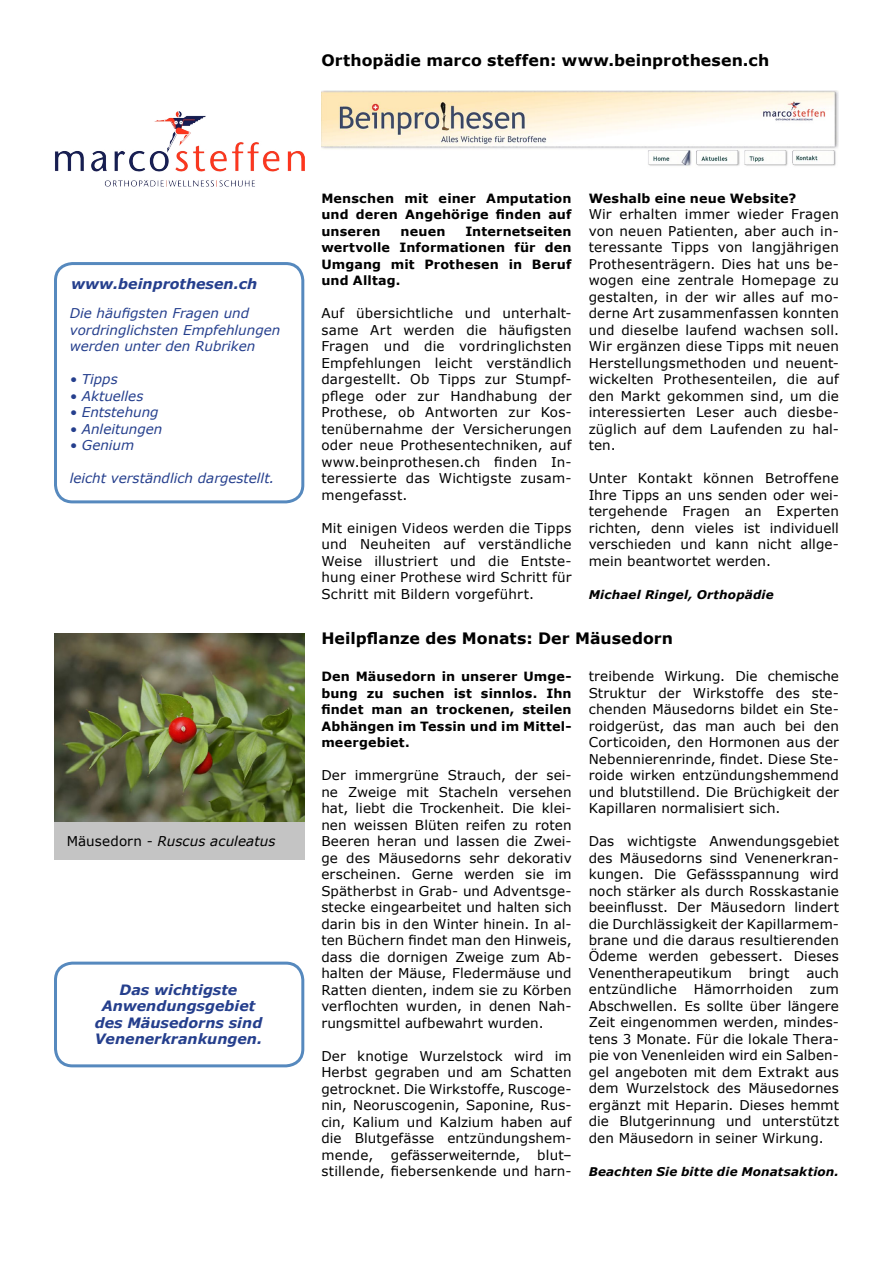
<style>
.page{position:relative;width:893px;height:1263px;background:#fff}
.page>*{position:absolute;margin:0;border:0;box-sizing:border-box;transform-origin:0 0}
.t1{font:700 15.75px "Verdana";letter-spacing:.005em;color:#000}
.t2{font:italic 700 14.25px/16.5px "Verdana";color:#253f8d;text-align:center}
.t3{font:13.5px/16.5px "Verdana";letter-spacing:.01em;color:#000;text-align:justify}
.t4{font:italic 13.5px/16.5px "Verdana";color:#253f8d}
.t5{font:italic 13.5px "Verdana";letter-spacing:.005em;color:#000}
.t6{font:700 12.75px/16.5px "Verdana";letter-spacing:.01em;color:#000;text-align:justify}
.t7{font:italic 700 12px "Verdana";letter-spacing:.01em;color:#000}
.s1{font-style:normal}
</style>
<div class="page">
<div style="left:54px;top:262px;width:250px;height:241px;border:3px solid #5689be;border-radius:17px"></div>
<div style="left:54px;top:962px;width:250px;height:105px;border:3px solid #5689be;border-radius:17px"></div>
<div style="left:54px;top:819px;width:250px;height:41px;background:#c4c4c4"></div>
<img style="left:54px;top:634px;width:250px;height:187px">
<img style="left:55px;top:112px;width:249px;height:74px">
<img style="left:321px;top:91px;width:518px;height:75px">
<p class="t1" style="left:321px;top:49px;width:449px">Orthopädie marco steffen: www.beinprothesen.ch</p>
<p class="t2" style="left:71px;top:275px;width:188px">www.beinprothesen.ch</p>
<p class="t4" style="left:70px;top:305px;width:212px">Die häufigsten Fragen und vordringlichsten Empfehlungen werden unter den Rubriken</p>
<p class="t4" style="left:70px;top:371px;width:49px">• Tipps</p>
<p class="t4" style="left:70px;top:387px;width:75px">• Aktuelles</p>
<p class="t4" style="left:70px;top:404px;width:90px">• Entstehung</p>
<p class="t4" style="left:70px;top:420px;width:94px">• Anleitungen</p>
<p class="t4" style="left:70px;top:437px;width:66px">• Genium</p>
<p class="t4" style="left:70px;top:470px;width:206px">leicht verständlich dargestellt.</p>
<p class="t5" style="left:67px;top:832px;width:210px"><span class="s1">Mäusedorn -</span> Ruscus aculeatus</p>
<p class="t2" style="left:95px;top:981px;width:169px">Das wichtigste<br>Anwendungsgebiet des Mäusedorns sind<br>Venenerkrankungen.</p>
<p class="t6" style="left:589px;top:189px;width:209px">Weshalb eine neue Website?</p>
<p class="t3" style="left:589px;top:206px;width:252px">Wir erhalten immer wieder Fragen von neuen Patienten, aber auch in&shy;teressante Tipps von langjährigen Prothesenträgern. Dies hat uns be&shy;wogen eine zentrale Homepage zu gestalten, in der wir alles auf mo&shy;derne Art zusammenfassen konnten und dieselbe laufend wachsen soll.<br>Wir ergänzen diese Tipps mit neuen Herstellungsmethoden und neuent&shy;wickelten Prothesenteilen, die auf den Markt gekommen sind, um die interessierten Leser auch diesbe&shy;züglich auf dem Laufenden zu hal&shy;ten.</p>
<p class="t3" style="left:589px;top:470px;width:252px">Unter Kontakt können Betroffene Ihre Tipps an uns senden oder wei&shy;tergehende Fragen an Experten richten, denn vieles ist individuell verschieden und kann nicht allge&shy;mein beantwortet werden.</p>
<p class="t7" style="left:589px;top:586px;width:187px">Michael Ringel, Orthopädie</p>
<p class="t1" style="left:321px;top:627px;width:353px">Heilpflanze des Monats: Der Mäusedorn</p>
<p class="t6" style="left:321px;top:668px;width:252px">Den Mäusedorn in unserer Umge&shy;bung zu suchen ist sinnlos. Ihn findet man an trockenen, steilen Abhängen im Tessin und im Mittel&shy;meergebiet.</p>
<p class="t3" style="left:321px;top:767px;width:252px">Der immergrüne Strauch, der sei&shy;ne Zweige mit Stacheln versehen hat, liebt die Trockenheit. Die klei&shy;nen weissen Blüten reifen zu roten Beeren heran und lassen die Zwei&shy;ge des Mäusedorns sehr dekorativ erscheinen. Gerne werden sie im Spätherbst in Grab- und Adventsge&shy;stecke eingearbeitet und halten sich darin bis in den Winter hinein. In al&shy;ten Büchern findet man den Hinweis, dass die dornigen Zweige zum Ab&shy;halten der Mäuse, Fledermäuse und Ratten dienten, indem sie zu Körben verflochten wurden, in denen Nah&shy;rungsmittel aufbewahrt wurden.</p>
<p class="t3" style="left:321px;top:1047px;width:252px">Der knotige Wurzelstock wird im Herbst gegraben und am Schatten getrocknet. Die Wirkstoffe, Ruscoge&shy;nin, Neoruscogenin, Saponine, Rus&shy;cin, Kalium und Kalzium haben auf die Blutgefässe entzündungshem&shy;mende,</p>
<p class="t6" style="left:321px;top:189px;width:252px">Menschen mit einer Amputation und deren Angehörige finden auf unseren</p>
<p class="t6" style="left:321px;top:222px;width:252px;text-indent:144px">Internetseiten wertvolle Informationen für den Umgang mit Prothesen in Beruf und Alltag.</p>
<p class="t3" style="left:321px;top:305px;width:252px">Auf übersichtliche und unterhalt&shy;same Art werden die häufigsten Fragen und die vordringlichsten Empfehlungen leicht verständlich dargestellt. Ob Tipps zur Stumpf&shy;pflege oder zur Handhabung der Prothese, ob Antworten zur Kos&shy;tenübernahme der Versicherungen oder neue Prothesentechniken, auf www.beinprothesen.ch finden In&shy;teressierte das Wichtigste zusam&shy;mengefasst.</p>
<p class="t3" style="left:321px;top:519px;width:252px">Mit einigen Videos werden die Tipps und Neuheiten auf verständliche Weise illustriert und die Entste&shy;hung einer Prothese wird Schritt für Schritt mit Bildern vorgeführt.</p>
<p class="t6" style="left:401px;top:222px;width:46px">neuen</p>
<p class="t3" style="left:589px;top:668px;width:252px">treibende Wirkung. Die chemische Struktur der Wirkstoffe des ste&shy;chenden Mäusedorns bildet ein Ste&shy;roidgerüst, das man auch bei den Corticoiden, den Hormonen aus der Nebennierenrinde, findet. Diese Ste&shy;roide wirken entzündungshemmend und blutstillend. Die Brüchigkeit der Kapillaren normalisiert sich.</p>
<p class="t3" style="left:589px;top:833px;width:252px">Das wichtigste Anwendungsgebiet des Mäusedorns sind Venenerkran&shy;kungen. Die Gefässspannung wird noch stärker als durch Rosskastanie beeinflusst. Der Mäusedorn lindert die Durchlässigkeit der Kapillarmem&shy;brane und die daraus resultierenden Ödeme werden gebessert. Dieses Venentherapeutikum</p>
<p class="t3" style="left:589px;top:965px;width:252px;text-indent:218px">auch entzündliche Hämorrhoiden zum Abschwellen. Es sollte über längere Zeit eingenommen werden, mindes&shy;tens 3 Monate. Für die lokale Thera&shy;pie von Venenleiden wird ein Salben&shy;gel angeboten mit dem Extrakt aus dem Wurzelstock des Mäusedornes ergänzt mit Heparin. Dieses hemmt die Blutgerinnung und unterstützt den Mäusedorn in seiner Wirkung.</p>
<p class="t7" style="left:589px;top:1163px;width:252px">Beachten Sie bitte die Monatsaktion.</p>
<p class="t3" style="left:749px;top:965px;width:42px">bringt</p>
<p class="t3" style="left:391px;top:1146px;width:131px">gefässerweiternde,</p>
<p class="t3" style="left:321px;top:1146px;width:252px;text-align:right">blut–<br>stillende, fiebersenkende und harn-</p>
</div>
